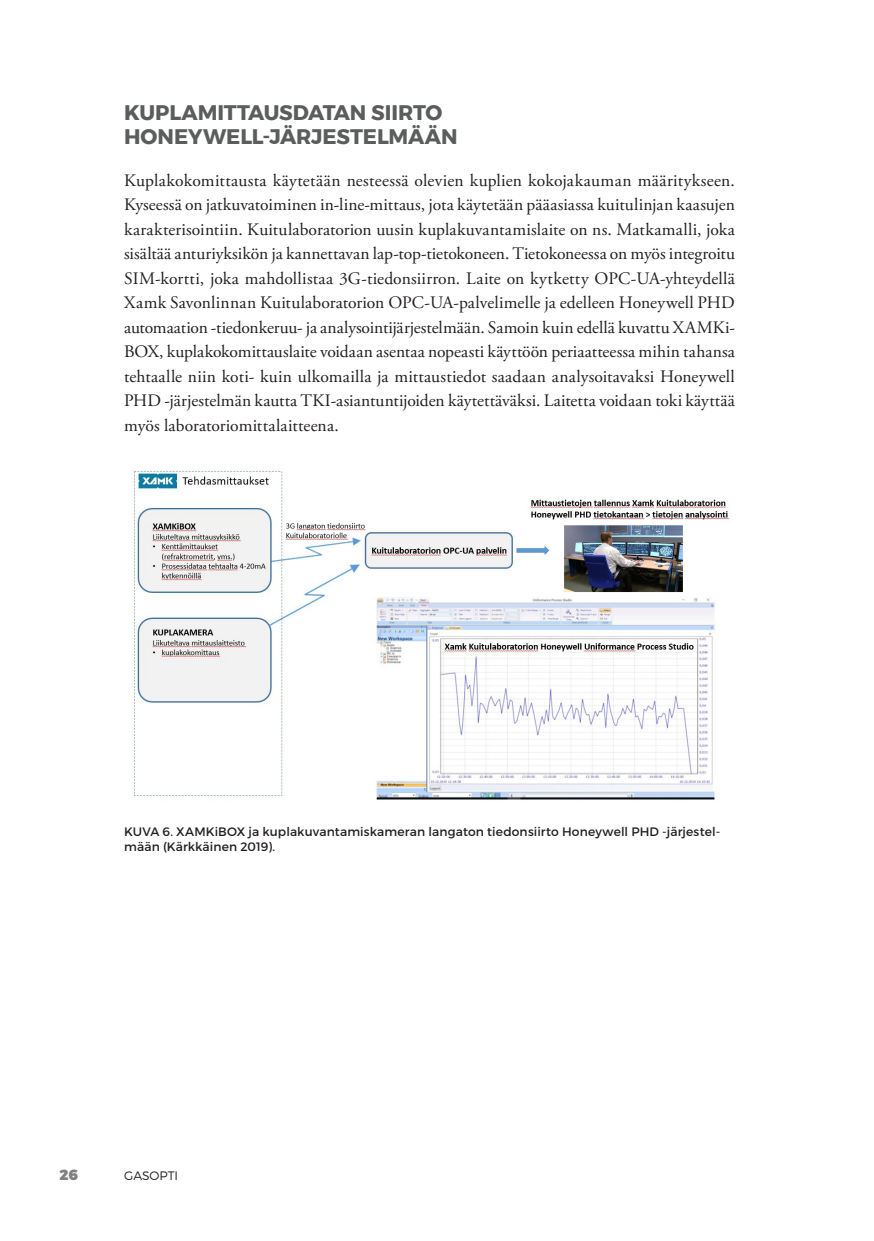
<style>
.page{position:relative;width:874px;height:1241px;background:#fff}
.page>*{position:absolute;margin:0;border:0;box-sizing:border-box;transform-origin:0 0}
.t1{font:700 21px/24.5px "Montserrat";letter-spacing:-.01em;color:#5b5d5d}
.t2{font:17.5px/24.5px "Adobe Garamond Pro";letter-spacing:.01em;color:#231f20;text-align:justify}
.t3{font:900 14.7px "Montserrat";color:#818080}
.t4{font:12.25px/15.8px "Montserrat";letter-spacing:.01em;color:#231f20}
.t5{font:300 12.25px "Montserrat";color:#231f20}
</style>
<div class="page">
<img style="left:133px;top:471px;width:597px;height:329px">
<p class="t1" style="left:124px;top:100px;width:335px">KUPLAMITTAUSDATAN SIIRTO<br>HONEYWELL-JÄRJESTELMÄÄN</p>
<p class="t2" style="left:124px;top:168px;width:612px">Kuplakokomittausta käytetään nesteessä olevien kuplien kokojakauman määritykseen.<br>Kyseessä on jatkuvatoiminen in-line-mittaus, jota käytetään pääasiassa kuitulinjan kaasujen karakterisointiin. Kuitulaboratorion uusin kuplakuvantamislaite on ns. Matkamalli, joka sisältää anturiyksikön ja kannettavan lap-top-tietokoneen. Tietokoneessa on myös integroitu SIM-kortti, joka mahdollistaa 3G-tiedonsiirron. Laite on kytketty OPC-UA-yhteydellä Xamk Savonlinnan Kuitulaboratorion OPC-UA-palvelimelle ja edelleen Honeywell PHD automaation ‑tiedonkeruu- ja analysointijärjestelmään. Samoin kuin edellä kuvattu XAMKi-BOX, kuplakokomittauslaite voidaan asentaa nopeasti käyttöön periaatteessa mihin tahansa tehtaalle niin koti- kuin ulkomailla ja mittaustiedot saadaan analysoitavaksi Honeywell PHD -järjestelmän kautta TKI-asiantuntijoiden käytettäväksi. Laitetta voidaan toki käyttää myös laboratoriomittalaitteena.</p>
<p class="t4" style="left:124px;top:823px;width:597px">KUVA 6. XAMKiBOX ja kuplakuvantamiskameran langaton tiedonsiirto Honeywell PHD -järjestel&shy;mään (Kärkkäinen 2019).</p>
<p class="t3" style="left:60px;top:1165px;width:20px">26</p>
<p class="t5" style="left:124px;top:1167px;width:55px">GASOPTI</p>
</div>
